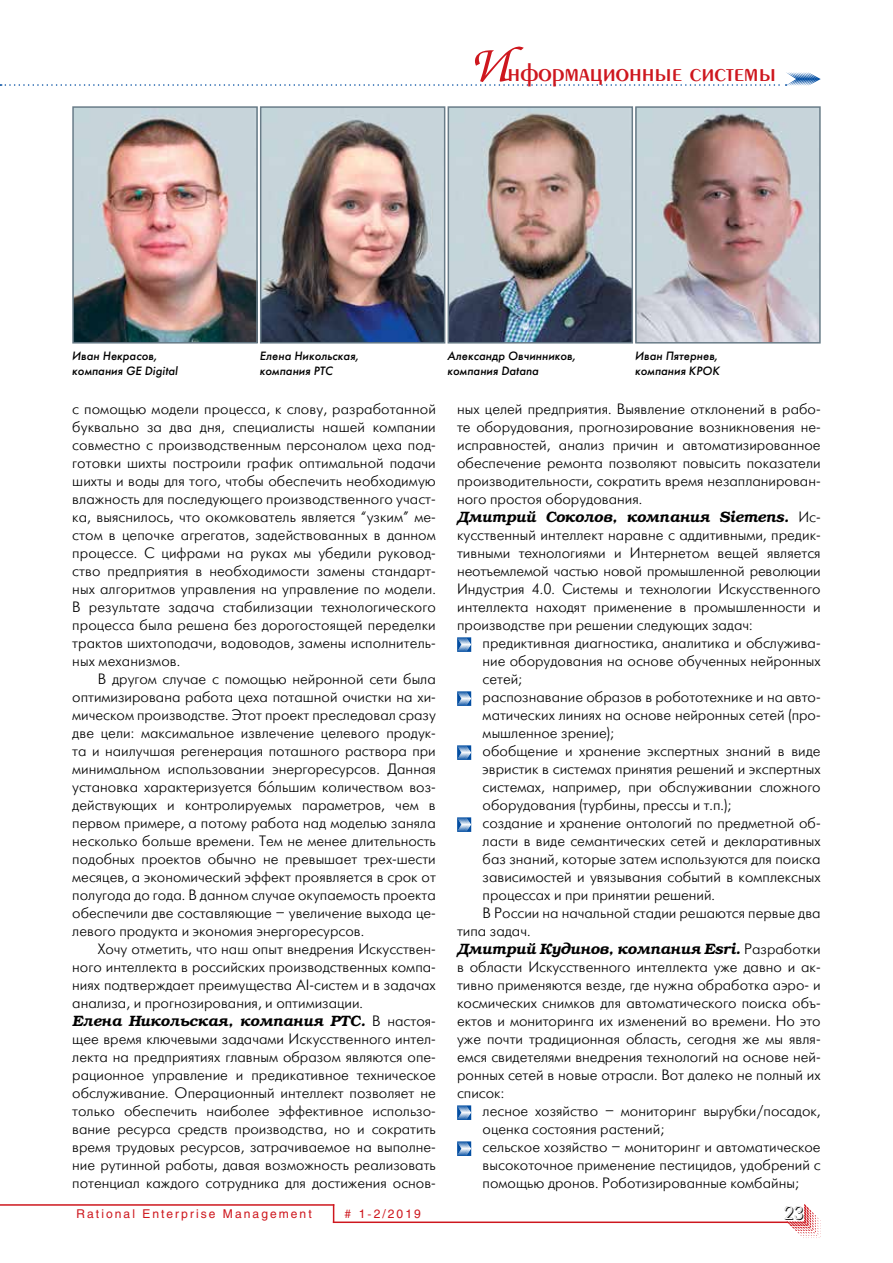
<style>
.page{position:relative;width:893px;height:1263px;background:#fff}
.page>*{position:absolute;margin:0;border:0;box-sizing:border-box;transform-origin:0 0}
.t1{font:27px "Penta Demi";color:#ce171e}
.t2{font:18px "Futuris Shadow C";color:#000}
.t3{font:15px/18px "Futuris Light C";color:#000;text-align:justify}
.t4{font:italic 600 15px "Bookman C";letter-spacing:-.01em;color:#000}
.t5{font:italic 12px/14.4px "Futuris C";letter-spacing:.01em;color:#000}
.t6{font:12px "Helios";letter-spacing:.17em;color:#ce171e}
.s1{font-family:"Zapf Chancery C";font-size:54px}
.s2{font-family:"Phonetic Newton"}
.s3{font-family:"Futuris Light C";font-weight:400;font-style:normal}
</style>
<div class="page">
<svg style="left:787px;top:1204px;width:34px;height:34px"></svg>
<hr style="left:0;top:1204px;width:334px;height:2px;background:#ce171e">
<svg style="left:333px;top:1206px;width:1px;height:15px"></svg>
<hr style="left:333px;top:1221px;width:455px;height:2px;background:#ce171e">
<svg style="left:0;top:72px;width:821px;height:14px"></svg>
<svg style="left:457px;top:637px;width:14px;height:15px"></svg>
<svg style="left:457px;top:691px;width:14px;height:15px"></svg>
<svg style="left:457px;top:745px;width:14px;height:15px"></svg>
<svg style="left:457px;top:817px;width:14px;height:15px"></svg>
<svg style="left:457px;top:1105px;width:14px;height:15px"></svg>
<svg style="left:457px;top:1141px;width:14px;height:15px"></svg>
<img style="left:263px;top:109px;width:179px;height:232px">
<div style="left:260px;top:106px;width:185px;height:238px;border:2px solid #697c88"></div>
<img style="left:638px;top:109px;width:180px;height:232px">
<div style="left:635px;top:106px;width:186px;height:238px;border:2px solid #697c88"></div>
<img style="left:451px;top:109px;width:179px;height:232px">
<div style="left:448px;top:106px;width:185px;height:238px;border:2px solid #697c88"></div>
<img style="left:75px;top:109px;width:180px;height:232px">
<div style="left:72px;top:106px;width:186px;height:238px;border:2px solid #697c88"></div>
<h1 class="t1" style="left:469px;top:59px;width:309px"><span class="s1">И</span>нформационные системы</h1>
<p class="t5" style="left:72px;top:349px;width:107px">Иван Некрасов, компания GE Digital</p>
<p class="t5" style="left:448px;top:349px;width:130px">Александр Овчинников, компания Datana</p>
<p class="t5" style="left:260px;top:349px;width:100px">Елена Никольская, компания PTC</p>
<p class="t5" style="left:635px;top:349px;width:86px">Иван Пятернев, компания КРОК</p>
<p class="t3" style="left:72px;top:400px;width:365px">с помощью модели процесса, к слову, разработанной буквально за два дня, специалисты нашей компании совместно с производственным персоналом цеха под&shy;готовки шихты построили график оптимальной подачи шихты и воды для того, чтобы обеспечить необходимую влажность для последующего производственного участ&shy;ка, выяснилось, что окомкователь является “узким” ме&shy;стом в цепочке агрегатов, задействованных в данном процессе. С цифрами на руках мы убедили руковод&shy;ство предприятия в необходимости замены стандарт&shy;ных алгоритмов управления на управление по модели.<br>В результате задача стабилизации технологического процесса была решена без дорогостоящей переделки трактов шихтоподачи, водоводов, замены исполнитель&shy;ных механизмов.</p>
<p class="t3" style="left:72px;top:670px;width:365px;text-indent:26px">В другом случае с помощью нейронной сети была оптимизирована работа цеха поташной очистки на хи&shy;мическом производстве. Этот проект преследовал сразу две цели: максимальное извлечение целевого продук&shy;та и наилучшая регенерация поташного раствора при минимальном использовании энергоресурсов. Данная установка характеризуется бо<span class="s2">´</span>льшим количеством воз&shy;действующих и контролируемых параметров, чем в первом примере, а потому работа над моделью заняла несколько больше времени. Тем не менее длительность подобных проектов обычно не превышает трех-шести месяцев, а экономический эффект проявляется в срок от полугода до года. В данном случае окупаемость проекта обеспечили две составляющие – увеличение выхода це&shy;левого продукта и экономия энергоресурсов.</p>
<p class="t3" style="left:72px;top:940px;width:365px;text-indent:26px">Хочу отметить, что наш опыт внедрения Искусствен&shy;ного интеллекта в российских производственных компа&shy;ниях подтверждает преимущества AI-систем и в задачах анализа, и прогнозирования, и оптимизации.</p>
<p class="t4" style="left:72px;top:1012px;width:365px">Елена Никольская, компания PTC. <span class="s3">В настоя-</span></p>
<p class="t3" style="left:72px;top:1030px;width:365px">щее время ключевыми задачами Искусственного интел&shy;лекта на предприятиях главным образом являются опе&shy;рационное управление и предикативное техническое обслуживание. Операционный интеллект позволяет не только обеспечить наиболее эффективное использо&shy;вание ресурса средств производства, но и сократить время трудовых ресурсов, затрачиваемое на выполне&shy;ние рутинной работы, давая возможность реализовать потенциал каждого сотрудника для достижения основ-</p>
<p class="t6" style="left:77px;top:1207px;width:237px">Rational Enterprise Management</p>
<p class="t6" style="left:345px;top:1207px;width:78px"># 1-2/2019</p>
<p class="t3" style="left:457px;top:400px;width:365px">ных целей предприятия. Выявление отклонений в рабо&shy;те оборудования, прогнозирование возникновения не&shy;исправностей, анализ причин и автоматизированное обеспечение ремонта позволяют повысить показатели производительности, сократить время незапланирован&shy;ного простоя оборудования.</p>
<p class="t4" style="left:457px;top:508px;width:365px">Дмитрий Соколов, компания Siemens. <span class="s3">Ис-</span></p>
<p class="t3" style="left:457px;top:526px;width:365px">кусственный интеллект наравне с аддитивными, предик&shy;тивными технологиями и Интернетом вещей является неотъемлемой частью новой промышленной революции Индустрия 4.0. Системы и технологии Искусственного интеллекта находят применение в промышленности и производстве при решении следующих задач:</p>
<p class="t3" style="left:483px;top:634px;width:340px">предиктивная диагностика, аналитика и обслужива-</p>
<p class="t3" style="left:483px;top:652px;width:340px">ние оборудования на основе обученных нейронных</p>
<p class="t3" style="left:483px;top:670px;width:41px">сетей;</p>
<p class="t3" style="left:483px;top:688px;width:340px">распознавание образов в робототехнике и на авто-</p>
<p class="t3" style="left:483px;top:706px;width:340px">матических линиях на основе нейронных сетей (про-</p>
<p class="t3" style="left:483px;top:724px;width:133px">мышленное зрение);</p>
<p class="t3" style="left:483px;top:742px;width:340px">обобщение и хранение экспертных знаний в виде</p>
<p class="t3" style="left:483px;top:760px;width:340px">эвристик в системах принятия решений и экспертных</p>
<p class="t3" style="left:483px;top:778px;width:340px">системах, например, при обслуживании сложного</p>
<p class="t3" style="left:483px;top:796px;width:250px">оборудования (турбины, прессы и т.п.);</p>
<p class="t3" style="left:483px;top:814px;width:340px">создание и хранение онтологий по предметной об-</p>
<p class="t3" style="left:483px;top:832px;width:340px">ласти в виде семантических сетей и декларативных</p>
<p class="t3" style="left:483px;top:850px;width:340px">баз знаний, которые затем используются для поиска</p>
<p class="t3" style="left:483px;top:868px;width:340px">зависимостей и увязывания событий в комплексных</p>
<p class="t3" style="left:483px;top:886px;width:234px">процессах и при принятии решений.</p>
<p class="t3" style="left:483px;top:904px;width:340px">В России на начальной стадии решаются первые два</p>
<p class="t3" style="left:457px;top:922px;width:75px">типа задач.</p>
<p class="t4" style="left:457px;top:940px;width:365px">Дмитрий Кудинов, компания Esri. <span class="s3">Разработки</span></p>
<p class="t3" style="left:457px;top:958px;width:365px">в области Искусственного интеллекта уже давно и ак&shy;тивно применяются везде, где нужна обработка аэро- и космических снимков для автоматического поиска объ&shy;ектов и мониторинга их изменений во времени. Но это уже почти традиционная область, сегодня же мы явля&shy;емся свидетелями внедрения технологий на основе ней&shy;ронных сетей в новые отрасли. Вот далеко не полный их список:</p>
<p class="t3" style="left:483px;top:1102px;width:340px;text-align:left">лесное хозяйство – мониторинг вырубки/посадок, оценка состояния растений;<br>сельское хозяйство – мониторинг и автоматическое высокоточное применение пестицидов, удобрений с помощью дронов. Роботизированные комбайны;</p>
<p class="t2" style="left:784px;top:1204px;width:21px">23</p>
</div>
